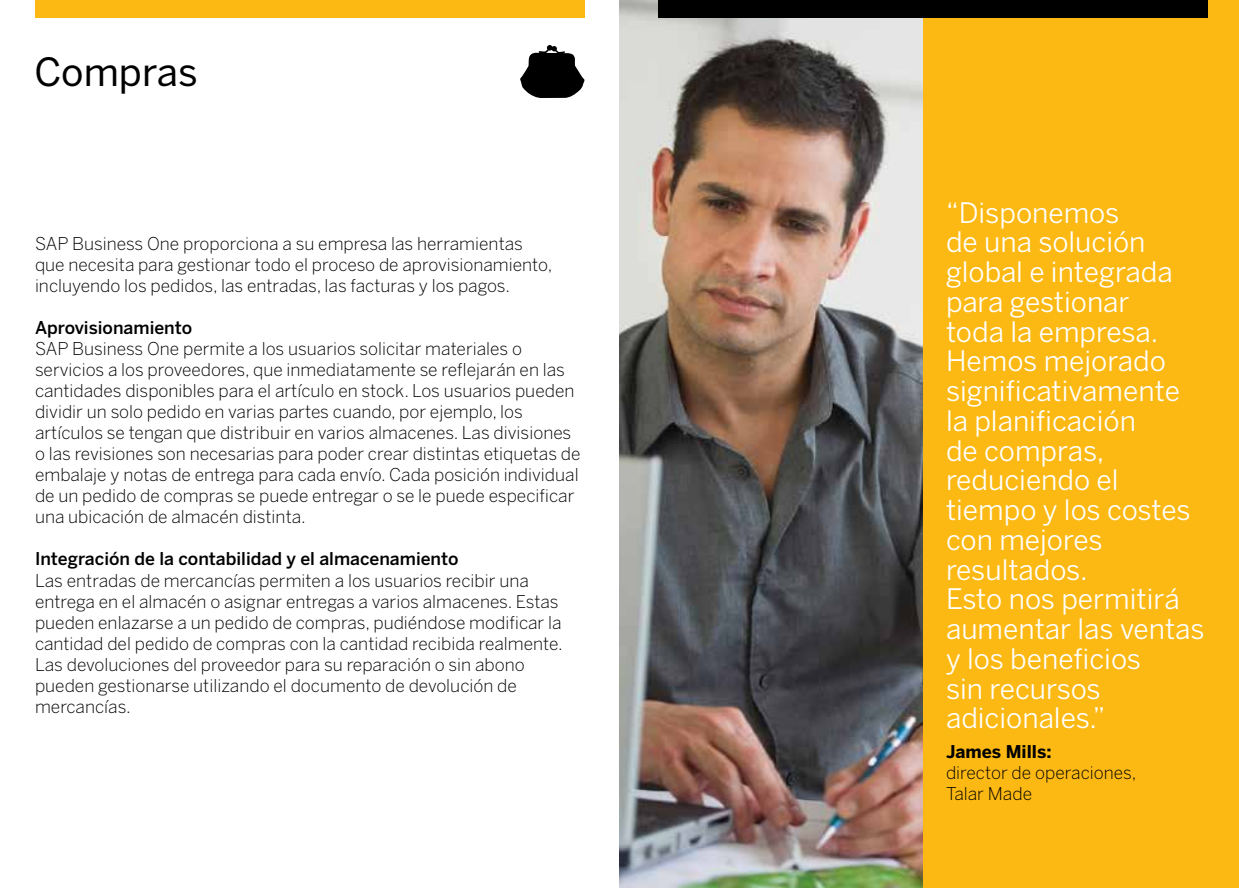
<style>
.page{position:relative;width:1239px;height:888px;background:#fff}
.page>*{position:absolute;margin:0;border:0;box-sizing:border-box;transform-origin:0 0}
.t1{font:38.5px "Benton Sans";color:#000}
.t2{font:28px/29.8px "Benton Sans";color:#fff}
.t3{font:300 17.5px/21px "Benton Sans";color:#000}
.t4{font:500 17.5px "Benton Sans";color:#000}
.t5{font:700 17.5px "Benton Sans";color:#000}
</style>
<div class="page">
<div style="left:922px;top:0;width:317px;height:887px;background:#fdb913"></div>
<img style="left:620px;top:0;width:302px;height:887px">
<div style="left:35px;top:0;width:549px;height:18px;background:#fdb913"></div>
<div style="left:658px;top:0;width:550px;height:18px;background:#000"></div>
<svg style="left:520px;top:45px;width:64px;height:53px"></svg>
<h1 class="t1" style="left:34px;top:49px;width:165px">Compras</h1>
<p class="t3" style="left:35px;top:233px;width:519px">SAP Business One proporciona a su empresa las herramientas que necesita para gestionar todo el proceso de aprovisionamiento, incluyendo los pedidos, las entradas, las facturas y los pagos.</p>
<p class="t4" style="left:35px;top:317px;width:159px">Aprovisionamiento</p>
<p class="t3" style="left:35px;top:338px;width:547px">SAP Business One permite a los usuarios solicitar materiales o servicios a los proveedores, que inmediatamente se reflejarán en las cantidades disponibles para el artículo en stock. Los usuarios pueden dividir un solo pedido en varias partes cuando, por ejemplo, los artículos se tengan que distribuir en varios almacenes. Las divisiones o las revisiones son necesarias para poder crear distintas etiquetas de embalaje y notas de entrega para cada envío. Cada posición individual de un pedido de compras se puede entregar o se le puede especificar una ubicación de almacén distinta.</p>
<p class="t4" style="left:35px;top:548px;width:425px">Integración de la contabilidad y el almacenamiento</p>
<p class="t3" style="left:35px;top:569px;width:529px">Las entradas de mercancías permiten a los usuarios recibir una entrega en el almacén o asignar entregas a varios almacenes. Estas pueden enlazarse a un pedido de compras, pudiéndose modificar la cantidad del pedido de compras con la cantidad recibida realmente.<br>Las devoluciones del proveedor para su reparación o sin abono pueden gestionarse utilizando el documento de devolución de mercancías.</p>
<p class="t2" style="left:946px;top:197px;width:260px">“Disponemos<br>de una solución global e integrada para gestionar<br>toda la empresa.<br>Hemos mejorado significativamente la planificación<br>de compras, reduciendo el tiempo y los costes con mejores resultados.<br>Esto nos permitirá aumentar las ventas y los beneficios<br>sin recursos adicionales.”</p>
<p class="t5" style="left:946px;top:741px;width:107px">James Mills:</p>
<p class="t3" style="left:946px;top:762px;width:192px">director de operaciones,<br>Talar Made</p>
</div>
